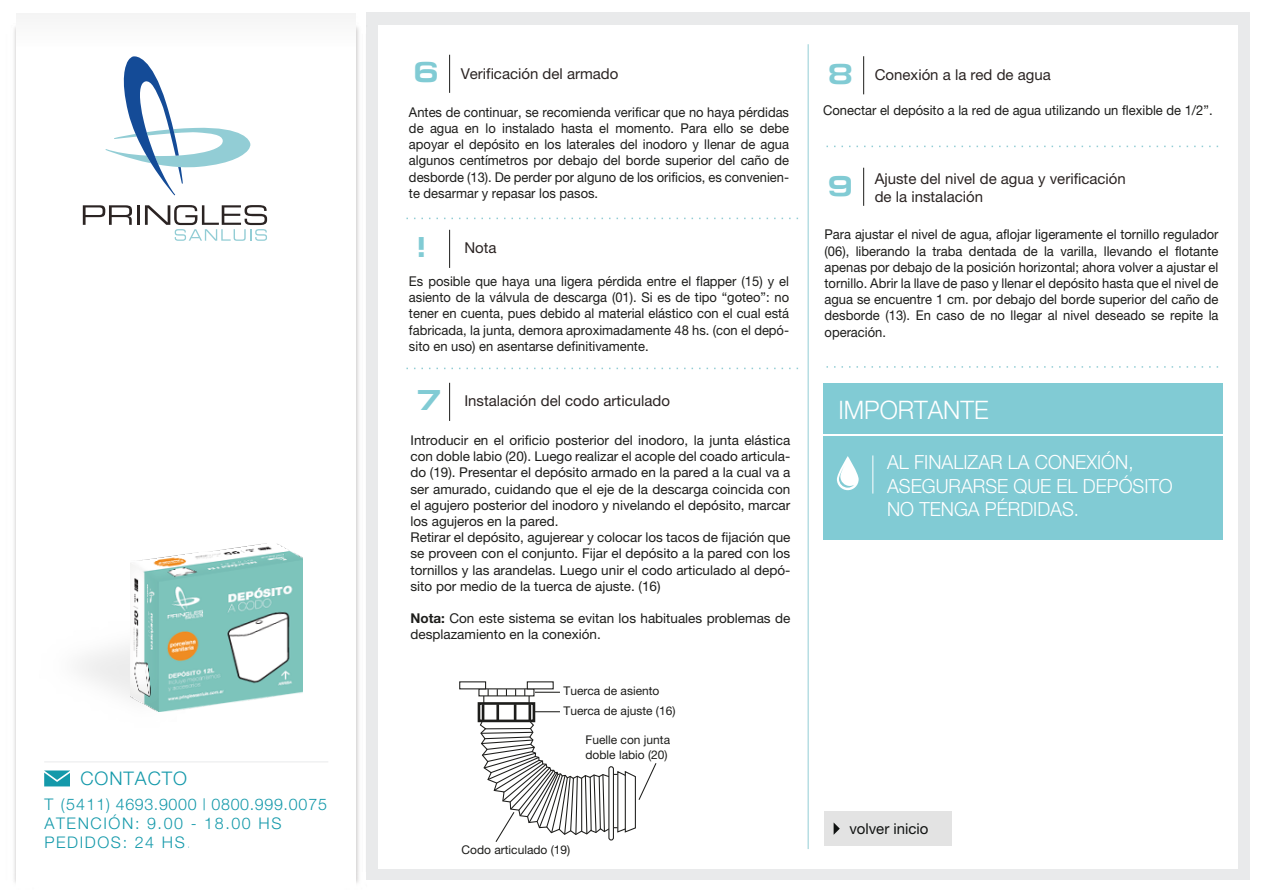
<style>
.page{position:relative;width:1263px;height:893px;background:#fff}
.page>*{position:absolute;margin:0;border:0;box-sizing:border-box;transform-origin:0 0}
.t1{font:700 28.8px "Micro Extended";color:#81cbd4}
.t2{font:300 25.5px "Helvetica Neue";color:#fff;scale:.96 1}
.t3{font:300 19.5px/23.4px "Helvetica Neue";color:#fff;scale:.96 1}
.t4{font:300 18.75px "Helvetica Neue";letter-spacing:.05em;color:#1499aa}
.t5{font:300 16.05px/19.2px "Helvetica Neue";letter-spacing:.1em;color:#1499aa}
.t6{font:15px/18px "Helvetica Neue";color:#2b2423}
.t7{font:15px "Helvetica Neue";color:#111312}
.t8{font:13.5px/16.2px "Helvetica Neue";color:#1d1d1b;text-align:justify;scale:.96 1}
.t9{font:13.5px/16.2px "Helvetica Neue";color:#1d1d1b}
.t10{font:12px/19.5px "Helvetica Neue";color:#1d1d1b}
.s1{font-weight:200}
.s2{font-family:"Micro Extended";font-weight:700;font-size:28.8px;color:#81cbd4}
.s3{font-weight:700}
</style>
<div class="page">
<div style="left:366px;top:13px;width:884px;height:867px;background:#e9eaeb"></div>
<img style="left:290px;top:12px;width:121px;height:871px">
<div style="left:312px;top:0;width:44px;height:886px;background:#fff"></div>
<img style="left:14px;top:13px;width:69px;height:870px">
<div style="left:17px;top:0;width:43px;height:886px;background:#fff"></div>
<div style="left:17px;top:14px;width:339px;height:33px;background:#f9f9f9"></div>
<svg style="left:83px;top:205px;width:49px;height:20px"></svg>
<hr style="left:137px;top:205px;width:3px;height:20px;background:#2b2423">
<svg style="left:145px;top:205px;width:122px;height:36px"></svg>
<svg style="left:106px;top:56px;width:145px;height:139px"></svg>
<svg style="left:44px;top:770px;width:26px;height:16px"></svg>
<hr style="left:44px;top:761px;width:284px;height:1px;background:#e9eaeb">
<img style="left:14px;top:558px;width:292px;height:200px">
<img style="left:131px;top:544px;width:171px;height:168px">
<div style="left:378px;top:26px;width:859px;height:843px;background:#fff"></div>
<div style="left:823px;top:436px;width:399px;height:104px;background:#81cbd4"></div>
<div style="left:824px;top:812px;width:128px;height:34px;background:#e3e3e3"></div>
<svg style="left:834px;top:823px;width:6px;height:12px"></svg>
<div style="left:823px;top:383px;width:399px;height:51px;background:#81cbd4"></div>
<svg style="left:837px;top:456px;width:22px;height:34px"></svg>
<svg style="left:839px;top:466px;width:15px;height:22px"></svg>
<hr style="left:872px;top:455px;width:1px;height:39px;background:#fff">
<hr style="left:863px;top:56px;width:1px;height:38px;background:#1d1d1b">
<hr style="left:863px;top:168px;width:1px;height:38px;background:#1d1d1b">
<hr style="left:449px;top:230px;width:1px;height:38px;background:#1d1d1b">
<hr style="left:449px;top:383px;width:1px;height:38px;background:#1d1d1b">
<hr style="left:449px;top:55px;width:1px;height:38px;background:#1d1d1b">
<hr style="left:808px;top:44px;width:1px;height:805px;background:#92cdd5">
<svg style="left:826px;top:146px;width:392px;height:1px"></svg>
<svg style="left:826px;top:366px;width:392px;height:2px"></svg>
<svg style="left:406px;top:218px;width:392px;height:1px"></svg>
<svg style="left:406px;top:368px;width:392px;height:1px"></svg>
<div style="left:478px;top:702px;width:57px;height:20px;border:3px solid #1d1d1b"></div>
<svg style="left:478px;top:688px;width:49px;height:8px"></svg>
<svg style="left:527px;top:681px;width:27px;height:8px"></svg>
<svg style="left:459px;top:681px;width:27px;height:8px"></svg>
<svg style="left:479px;top:689px;width:178px;height:153px"></svg>
<hr style="left:609px;top:767px;width:4px;height:73px;background:#fff;border-radius:2px">
<div style="left:608px;top:766px;width:6px;height:74px;border:1px solid #1d1d1b;border-radius:2px"></div>
<p class="t4" style="left:80px;top:766px;width:108px">CONTACTO</p>
<p class="t5" style="left:44px;top:794px;width:284px">T (5411) 4693.9000 | 0800.999.0075<br>ATENCIÓN: 9.00 - 18.00 HS<br>PEDIDOS: 24 HS<span class="s1">.</span></p>
<p class="t6" style="left:414px;top:64px;width:206px"><span class="s2">6</span> Verificación del armado</p>
<p class="t8" style="left:409px;top:104px;width:397px">Antes de continuar, se recomienda verificar que no haya pérdidas de agua en lo instalado hasta el momento. Para ello se debe apoyar el depósito en los laterales del inodoro y llenar de agua algunos centímetros por debajo del borde superior del caño de desborde (13). De perder por alguno de los orificios, es convenien&shy;te desarmar y repasar los pasos.</p>
<p class="t1" style="left:416px;top:222px;width:11px">!</p>
<p class="t6" style="left:464px;top:239px;width:34px">Nota</p>
<p class="t8" style="left:409px;top:273px;width:397px">Es posible que haya una ligera pérdida entre el flapper (15) y el asiento de la válvula de descarga (01). Si es de tipo “goteo”: no tener en cuenta, pues debido al material elástico con el cual está fabricada, la junta, demora aproximadamente 48 hs. (con el depó&shy;sito en uso) en asentarse definitivamente.</p>
<p class="t6" style="left:416px;top:392px;width:255px"><span class="s2">7</span> Instalación del codo articulado</p>
<p class="t9" style="left:410px;top:432px;width:381px">Introducir en el orificio posterior del inodoro, la junta elástica con doble labio (20). Luego realizar el acople del coado articula&shy;do (19). Presentar el depósito armado en la pared a la cual va a ser amurado, cuidando que el eje de la descarga coincida con el agujero posterior del inodoro y nivelando el depósito, marcar los agujeros en la pared.<br>Retirar el depósito, agujerear y colocar los tacos de fijación que se proveen con el conjunto. Fijar el depósito a la pared con los tornillos y las arandelas. Luego unir el codo articulado al depó&shy;sito por medio de la tuerca de ajuste. (16)</p>
<p class="t9" style="left:410px;top:610px;width:381px"><span class="s3">Nota:</span> Con este sistema se evitan los habituales problemas de desplazamiento en la conexión.</p>
<p class="t10" style="left:563px;top:681px;width:114px">Tuerca de asiento<br>Tuerca de ajuste (16)</p>
<p class="t10" style="left:585px;top:732px;width:86px;line-height:14.4px">Fuelle con junta doble labio (20)</p>
<p class="t10" style="left:461px;top:839px;width:110px">Codo articulado (19)</p>
<p class="t6" style="left:828px;top:66px;width:224px"><span class="s2">8</span> Conexión a la red de agua</p>
<p class="t8" style="left:823px;top:102px;width:407px">Conectar el depósito a la red de agua utilizando un flexible de 1/2”.</p>
<p class="t6" style="left:828px;top:170px;width:300px;text-indent:47px">Ajuste del nivel de agua y verificación<br><sup>9</sup> de la instalación</p>
<p class="t8" style="left:824px;top:226px;width:412px">Para ajustar el nivel de agua, aflojar ligeramente el tornillo regulador (06), liberando la traba dentada de la varilla, llevando el flotante apenas por debajo de la posición horizontal; ahora volver a ajustar el tornillo. Abrir la llave de paso y llenar el depósito hasta que el nivel de agua se encuentre 1 cm. por debajo del borde superior del caño de desborde (13). En caso de no llegar al nivel deseado se repite la operación.</p>
<p class="t2" style="left:838px;top:394px;width:158px">IMPORTANTE</p>
<p class="t3" style="left:887px;top:450px;width:299px">AL FINALIZAR LA CONEXIÓN,<br>ASEGURARSE QUE EL DEPÓSITO<br>NO TENGA PÉRDIDAS.</p>
<p class="t7" style="left:849px;top:820px;width:81px">volver inicio</p>
</div>
